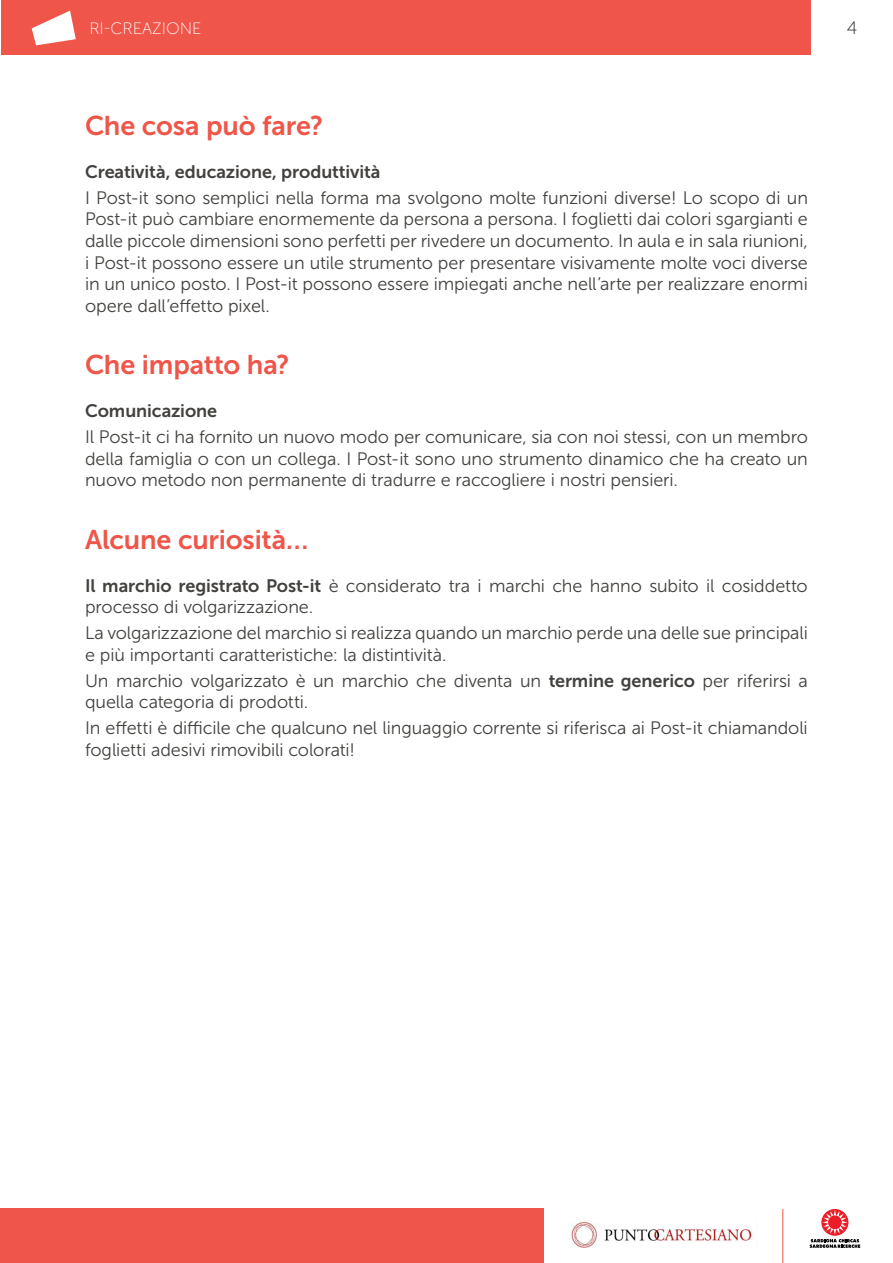
<style>
.page{position:relative;width:893px;height:1263px;background:#fff}
.page>*{position:absolute;margin:0;border:0;box-sizing:border-box;transform-origin:0 0}
.Sottotitoli_rosso{font:27px "Museo Sans 700";letter-spacing:-.005em;color:#f05549}
.Testo{font:18px/21.6px "Museo Sans 300";letter-spacing:-.005em;color:#43413e}
.Testo-2{font:18px "Museo Sans 700";letter-spacing:-.005em;color:#43413e}
.t1{font:18px "Museo Sans 100";color:#231f20}
.t2{font:16.5px "Museo Sans 100";color:#fff}
.s1{font-family:"Museo Sans 700"}
</style>
<div class="page">
<div style="left:1px;top:0;width:809px;height:54px;background:#f05549"></div>
<svg style="left:32px;top:11px;width:44px;height:34px"></svg>
<div style="left:0;top:1209px;width:544px;height:54px;background:#f05549"></div>
<svg style="left:810px;top:1209px;width:50px;height:39px"></svg>
<img style="left:570px;top:1220px;width:183px;height:28px">
<hr style="left:782px;top:1209px;width:1px;height:54px;background:#f05548">
<p class="t2" style="left:89px;top:20px;width:114px">RI-CREAZIONE</p>
<p class="t1" style="left:847px;top:19px;width:12px">4</p>
<p class="Sottotitoli_rosso" style="left:85px;top:111px;width:240px">Che cosa può fare?</p>
<p class="Testo-2" style="left:85px;top:162px;width:297px">Creatività, educazione, produttività</p>
<p class="Testo" style="left:85px;top:187px;width:724px;text-align:justify">I Post-it sono semplici nella forma ma svolgono molte funzioni diverse! Lo scopo di un Post-it può cambiare enormemente da persona a persona. I foglietti dai colori sgargianti e dalle piccole dimensioni sono perfetti per rivedere un documento. In aula e in sala riunioni, i Post-it possono essere un utile strumento per presentare visivamente molte voci diverse in un unico posto. I Post-it possono essere impiegati anche nell’arte per realizzare enormi opere dall’effetto pixel.</p>
<p class="Sottotitoli_rosso" style="left:85px;top:350px;width:206px">Che impatto ha?</p>
<p class="Testo-2" style="left:85px;top:401px;width:134px">Comunicazione</p>
<p class="Testo" style="left:85px;top:426px;width:724px;text-align:justify">Il Post-it ci ha fornito un nuovo modo per comunicare, sia con noi stessi, con un membro della famiglia o con un collega. I Post-it sono uno strumento dinamico che ha creato un nuovo metodo non permanente di tradurre e raccogliere i nostri pensieri.</p>
<p class="Sottotitoli_rosso" style="left:85px;top:524px;width:225px">Alcune curiosità…</p>
<p class="Testo" style="left:85px;top:575px;width:724px"><span class="s1">Il marchio registrato Post-it</span> è considerato tra i marchi che hanno subito il cosiddetto processo di volgarizzazione.</p>
<p class="Testo" style="left:85px;top:622px;width:724px">La volgarizzazione del marchio si realizza quando un marchio perde una delle sue principali e più importanti caratteristiche: la distintività.</p>
<p class="Testo" style="left:85px;top:670px;width:724px">Un marchio volgarizzato è un marchio che diventa un <span class="s1">termine generico</span> per riferirsi a quella categoria di prodotti.</p>
<p class="Testo" style="left:85px;top:717px;width:724px">In effetti è difficile che qualcuno nel linguaggio corrente si riferisca ai Post-it chiamandoli foglietti adesivi rimovibili colorati!</p>
</div>
